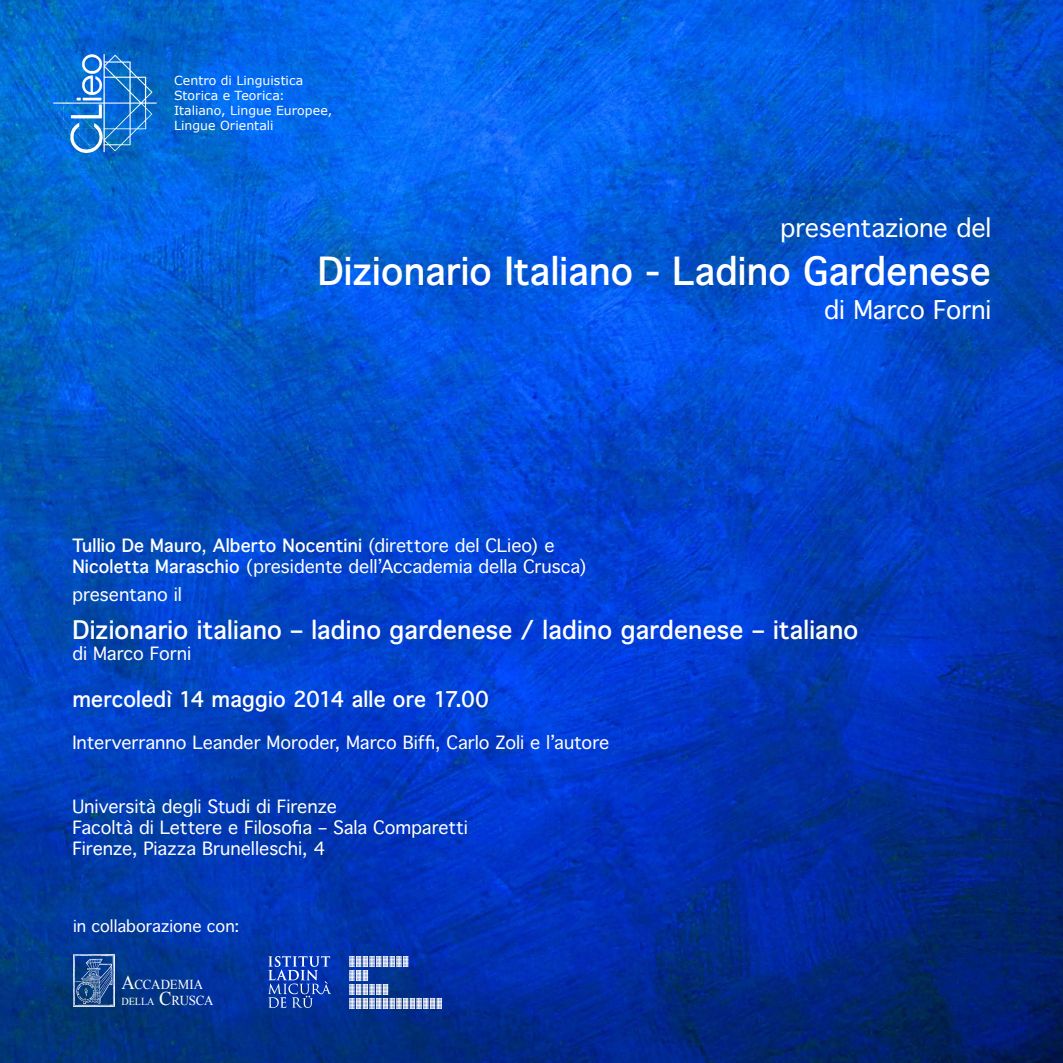
<style>
.page{position:relative;width:1063px;height:1063px;background:#fff}
.page>*{position:absolute;margin:0;border:0;box-sizing:border-box;transform-origin:0 0}
.t1{font:700 37.5px "Thonburi";letter-spacing:-.005em;color:#fff}
.t2{font:25px "Thonburi";letter-spacing:-.005em;color:#fff}
.t3{font:700 24.75px "Thonburi";color:#fff}
.t4{font:700 21.25px "Thonburi";color:#fff}
.t5{font:17.75px/21.2px "Thonburi";letter-spacing:-.005em;color:#fff}
.t6{font:16.12px "Thonburi";color:#fff}
.t7{font:13.62px "Times New Roman";letter-spacing:-.01em;color:#fff;scale:.95 1}
.t8{font:12.5px/15px "Verdana";color:#fff}
.t9{font:10.75px "Times New Roman";letter-spacing:-.01em;color:#fff;scale:.95 1}
.s1{font-weight:700}
.s2{font-size:19.5px}
.s3{font-size:13.62px}
</style>
<div class="page">
<img style="left:0;top:0;width:1063px;height:1063px">
<img style="left:52px;top:44px;width:107px;height:112px">
<img style="left:269px;top:956px;width:173px;height:53px">
<img style="left:72px;top:954px;width:44px;height:53px">
<p class="t8" style="left:174px;top:73px;width:160px">Centro di Linguistica<br>Storica e Teorica:<br>Italiano, Lingue Europee,<br>Lingue Orientali</p>
<h2 class="t2" style="left:780px;top:207px;width:213px">presentazione del</h2>
<h1 class="t1" style="left:318px;top:240px;width:675px">Dizionario Italiano - Ladino Gardenese</h1>
<h2 class="t2" style="left:824px;top:289px;width:169px">di Marco Forni</h2>
<p class="t5" style="left:72px;top:534px;width:516px"><span class="s1">Tullio De Mauro</span>, <span class="s1">Alberto Nocentini</span> (direttore del CLieo) e<br><span class="s1">Nicoletta Maraschio</span> (presidente dell’Accademia della Crusca)</p>
<p class="t5" style="left:72px;top:584px;width:111px">presentano il</p>
<h3 class="t3" style="left:72px;top:609px;width:788px">Dizionario italiano – ladino gardenese / ladino gardenese – italiano</h3>
<p class="t5" style="left:72px;top:643px;width:120px">di Marco Forni</p>
<p class="t4" style="left:72px;top:681px;width:418px">mercoledì 14 maggio 2014 alle ore 17.00</p>
<p class="t5" style="left:72px;top:732px;width:538px">Interverranno Leander Moroder, Marco Biffi, Carlo Zoli e l’autore</p>
<p class="t5" style="left:72px;top:796px;width:397px">Università degli Studi di Firenze<br>Facoltà di Lettere e Filosofia – Sala Comparetti<br>Firenze, Piazza Brunelleschi, 4</p>
<p class="t6" style="left:73px;top:912px;width:168px">in collaborazione con:</p>
<p class="t7" style="left:122px;top:975px;width:87px"><span class="s2">A</span>CCADEMIA</p>
<p class="t9" style="left:122px;top:995px;width:98px">DELLA <span class="s2">C</span><span class="s3">RUSCA</span></p>
</div>
